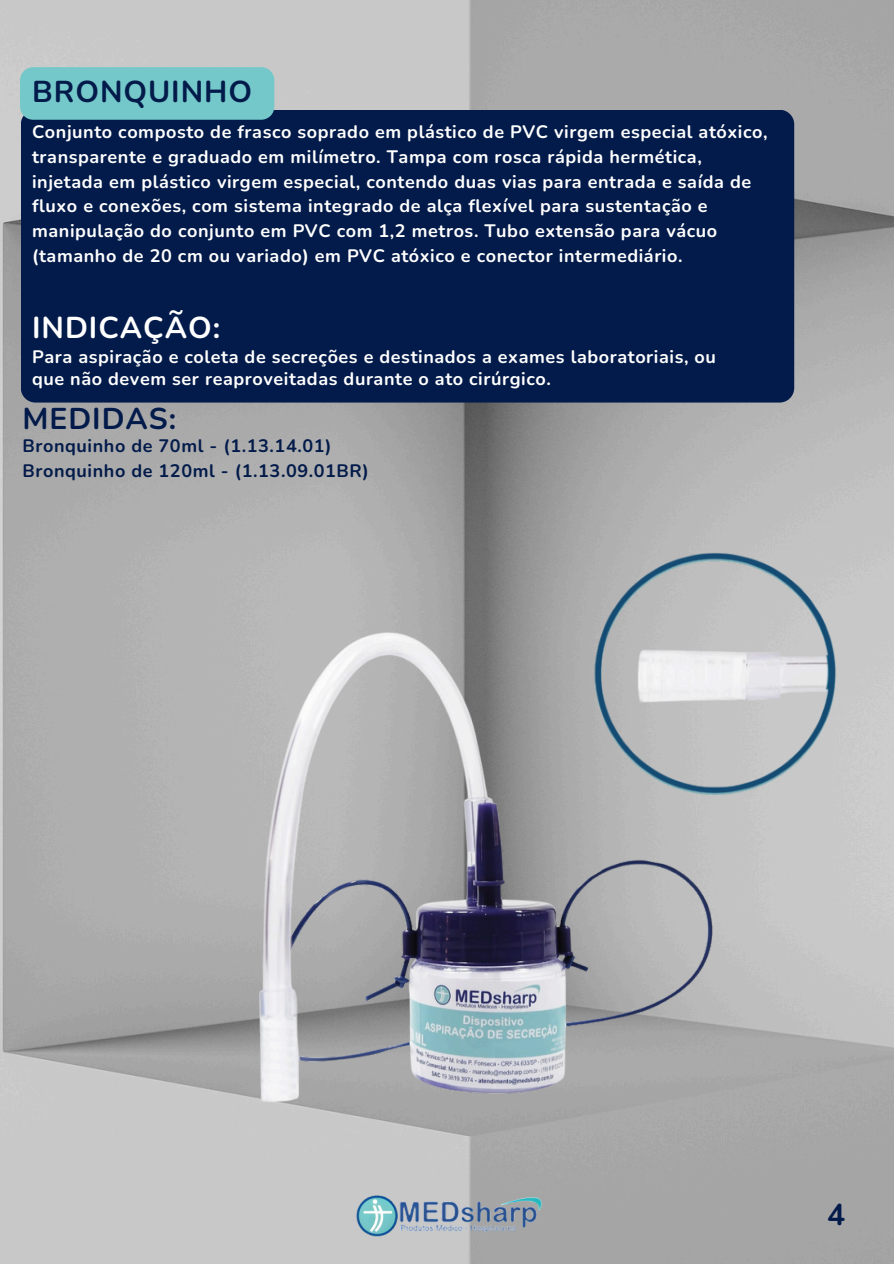
<style>
.page{position:relative;width:894px;height:1264px;background:#fff}
.page>*{position:absolute;margin:0;border:0;box-sizing:border-box;transform-origin:0 0}
.t1{font:700 30.15px "Nunito";letter-spacing:.03em;color:#031b4a}
.t2{font:700 30.15px "Nunito";letter-spacing:.03em;color:#fff}
.t3{font:700 30px "Nunito";letter-spacing:.03em;color:#031b4a}
.t4{font:700 18px/24.8px "Nunito";letter-spacing:.03em;color:#fff}
.t5{font:700 18px "Nunito";letter-spacing:.03em;color:#031b4a}
</style>
<div class="page">
<img style="left:0;top:0;width:893px;height:1263px">
<img style="left:161px;top:616px;width:626px;height:558px">
<img style="left:574px;top:547px;width:305px;height:260px">
<img style="left:341px;top:1110px;width:211px;height:153px">
<div style="left:21px;top:110px;width:773px;height:292px;background:#031b4a;border-radius:15px"></div>
<div style="left:20px;top:67px;width:254px;height:53px;background:#74c8ca"></div>
<h1 class="t1" style="left:32px;top:72px;width:221px">BRONQUINHO</h1>
<p class="t4" style="left:32px;top:120px;width:736px">Conjunto composto de frasco soprado em plástico de PVC virgem especial atóxico, transparente e graduado em milímetro. Tampa com rosca rápida hermética, injetada em plástico virgem especial, contendo duas vias para entrada e saída de fluxo e conexões, com sistema integrado de alça flexível para sustentação e manipulação do conjunto em PVC com 1,2 metros. Tubo extensão para vácuo (tamanho de 20 cm ou variado) em PVC atóxico e conector intermediário.</p>
<h1 class="t2" style="left:32px;top:308px;width:189px">INDICAÇÃO:</h1>
<p class="t4" style="left:32px;top:347px;width:685px;line-height:21.3px">Para aspiração e coleta de secreções e destinados a exames laboratoriais, ou que não devem ser reaproveitadas durante o ato cirúrgico.</p>
<p class="t3" style="left:23px;top:398px;width:155px">MEDIDAS:</p>
<h1 class="t5" style="left:23px;top:434px;width:310px">Bronquinho de 70ml - (1.13.14.01)</h1>
<p class="t5" style="left:23px;top:459px;width:348px">Bronquinho de 120ml - (1.13.09.01BR)</p>
<p class="t1" style="left:827px;top:1194px;width:20px">4</p>
</div>
